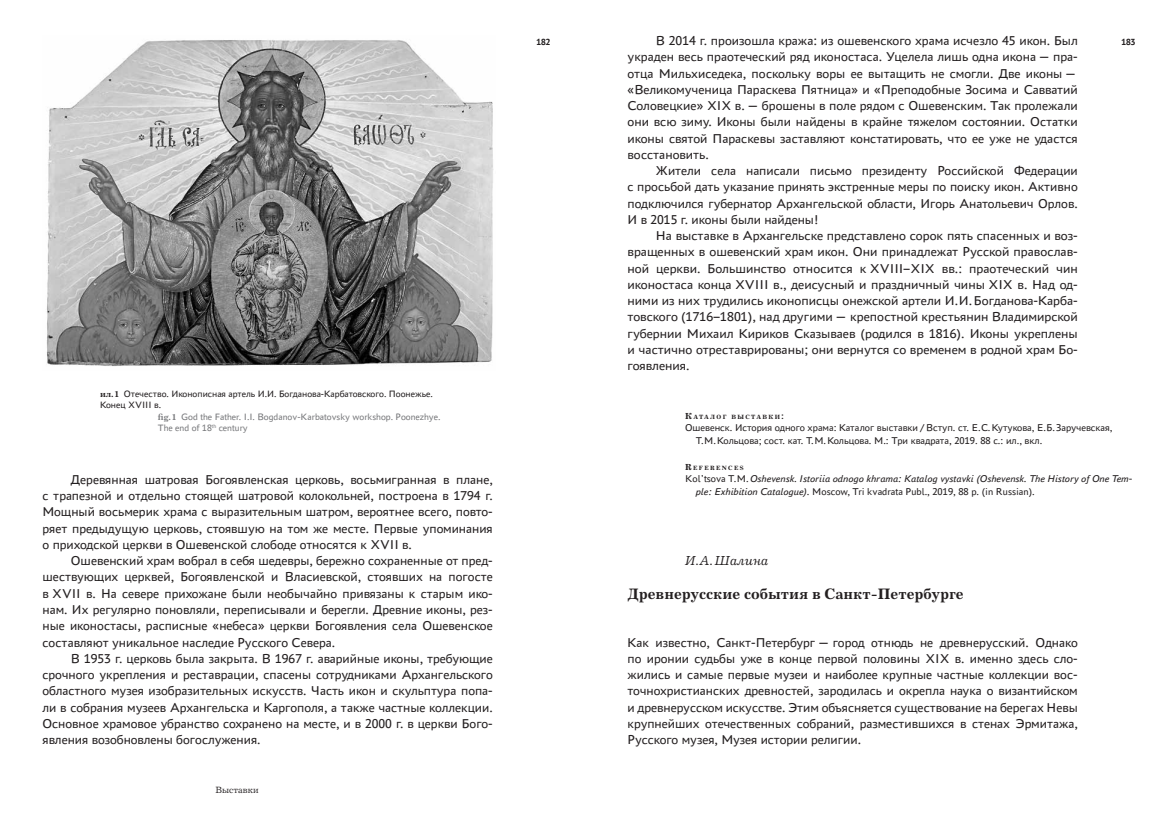
<style>
.page{position:relative;width:1170px;height:833px;background:#fff}
.page>*{position:absolute;margin:0;border:0;box-sizing:border-box;transform-origin:0 0}
.t1{font:700 15.62px "Journal";color:#231f20}
.t2{font:13.5px/16.2px "PT Astra Sans";color:#231f20;text-align:justify}
.t3{font:italic 13.5px "Journal";color:#231f20}
.t4{font:italic 10.38px/12.5px "PT Astra Sans";color:#231f20}
.t5{font:10.38px/12.5px "PT Astra Sans";color:#231f20}
.t6{font:9.75px "PT Astra Sans";color:#231f20}
.t7{font:9.75px "PT Astra Sans";color:#77787b}
.t8{font:9.38px "Journal";color:#231f20}
.t9{font:700 9.38px "PT Astra Sans";color:#231f20}
.t10{font:700 6.38px "Journal";letter-spacing:.215em;color:#231f20}
.s1{font-family:"Journal";font-weight:700;font-size:9px}
.s2{font-size:9px}
.s3{font-style:normal}
</style>
<div class="page">
<img style="left:46px;top:40px;width:448px;height:326px">
<p class="t6" style="left:100px;top:387px;width:334px"><span class="s1">ил.1</span> Отечество. Иконописная артель И.И. Богданова-Карбатовского. Поонежье.</p>
<p class="t6" style="left:100px;top:399px;width:62px">Конец ХVIII в.</p>
<p class="t7" style="left:158px;top:410px;width:284px"><span class="s1">fig.1</span> God the Father. I.I. Bogdanov-Karbatovsky workshop. Poonezhye.</p>
<p class="t7" style="left:158px;top:422px;width:91px">The end of 18<sup>th</sup> century</p>
<p class="t2" style="left:43px;top:471px;width:452px;text-indent:28px">Деревянная шатровая Богоявленская церковь, восьмигранная в плане, с трапезной и отдельно стоящей шатровой колокольней, построена в 1794 г.<br>Мощный восьмерик храма с выразительным шатром, вероятнее всего, повто&shy;ряет предыдущую церковь, стоявшую на том же месте. Первые упоминания о приходской церкви в Ошевенской слободе относятся к ХVII в.</p>
<p class="t2" style="left:43px;top:552px;width:452px;text-indent:28px">Ошевенский храм вобрал в себя шедевры, бережно сохраненные от пред&shy;шествующих церквей, Богоявленской и Власиевской, стоявших на погосте в ХVII в. На севере прихожане были необычайно привязаны к старым ико&shy;нам. Их регулярно поновляли, переписывали и берегли. Древние иконы, рез&shy;ные иконостасы, расписные «небеса» церкви Богоявления села Ошевенское составляют уникальное наследие Русского Севера.</p>
<p class="t2" style="left:43px;top:649px;width:452px;text-indent:28px">В 1953 г. церковь была закрыта. В 1967 г. аварийные иконы, требующие срочного укрепления и реставрации, спасены сотрудниками Архангельского областного музея изобразительных искусств. Часть икон и скульптура попа&shy;ли в собрания музеев Архангельска и Каргополя, а также частные коллекции.<br>Основное храмовое убранство сохранено на месте, и в 2000 г. в церкви Бого&shy;явления возобновлены богослужения.</p>
<p class="t8" style="left:215px;top:784px;width:45px">Выставки</p>
<p class="t9" style="left:536px;top:36px;width:16px">182</p>
<p class="t2" style="left:656px;top:32px;width:423px">В 2014 г. произошла кража: из ошевенского храма исчезло 45 икон. Был</p>
<p class="t9" style="left:1121px;top:36px;width:16px">183</p>
<p class="t2" style="left:627px;top:48px;width:452px">украден весь праотеческий ряд иконостаса. Уцелела лишь одна икона— пра&shy;отца Мильхиседека, поскольку воры ее вытащить не смогли. Две иконы— «Великомученица Параскева Пятница» и «Преподобные Зосима и Савватий Соловецкие» ХIХ в.— брошены в поле рядом с Ошевенским. Так пролежали они всю зиму. Иконы были найдены в крайне тяжелом состоянии. Остатки иконы святой Параскевы заставляют констатировать, что ее уже не удастся восстановить.</p>
<p class="t2" style="left:627px;top:162px;width:451px;text-indent:28px">Жители села написали письмо президенту Российской Федерации с просьбой дать указание принять экстренные меры по поиску икон. Активно подключился губернатор Архангельской области, Игорь Анатольевич Орлов.<br>И в 2015 г. иконы были найдены!</p>
<p class="t2" style="left:627px;top:227px;width:452px;text-indent:28px">На выставке в Архангельске представлено сорок пять спасенных и воз&shy;вращенных в ошевенский храм икон. Они принадлежат Русской православ&shy;ной церкви. Большинство относится к ХVIII–ХIХ вв.: праотеческий чин иконостаса конца ХVIII в., деисусный и праздничный чины ХIХ в. Над од&shy;ними из них трудились иконописцы онежской артели И.И.Богданова-Карба&shy;товского (1716–1801), над другими— крепостной крестьянин Владимирской губернии Михаил Кириков Сказываев (родился в 1816). Иконы укреплены и частично отреставрированы; они вернутся со временем в родной храм Бо&shy;гоявления.</p>
<p class="t10" style="left:685px;top:413px;width:100px"><span class="s2">К</span>АТАЛОГ ВЫСТАВКИ<span class="s2">:</span></p>
<p class="t5" style="left:695px;top:421px;width:418px;text-indent:-11px">Ошевенск. История одного храма: Каталог выставки / Вступ. ст. Е.С.Кутукова, Е.Б.Заручевская,<br>Т.М.Кольцова; сост. кат. Т.М.Кольцова. М.: Три квадрата, 2019. 88 с.: ил., вкл.</p>
<p class="t10" style="left:685px;top:464px;width:60px"><span class="s2">R</span>EFERENCES</p>
<p class="t4" style="left:695px;top:472px;width:438px;text-indent:-11px"><span class="s3">Kol’tsova T.M.</span>Oshevensk. Istoriia odnogo khrama: Katalog vystavki (Oshevensk. The History of One Tem&shy;ple: Exhibition Catalogue). <span class="s3">Moscow, Tri kvadrata Publ., 2019, 88 p. (in Russian).</span></p>
<p class="t3" style="left:685px;top:553px;width:85px">И.А.Шалина</p>
<p class="t1" style="left:627px;top:584px;width:337px">Древнерусские события в Санкт-Петербурге</p>
<p class="t2" style="left:627px;top:633px;width:452px">Как известно, Санкт-Петербург— город отнюдь не древнерусский. Однако по иронии судьбы уже в конце первой половины XIX в. именно здесь сло&shy;жились и самые первые музеи и наиболее крупные частные коллекции вос&shy;точнохристианских древностей, зародилась и окрепла наука о византийском и древнерусском искусстве. Этим объясняется существование на берегах Невы крупнейших отечественных собраний, разместившихся в стенах Эрмитажа, Русского музея, Музея истории религии.</p>
</div>
